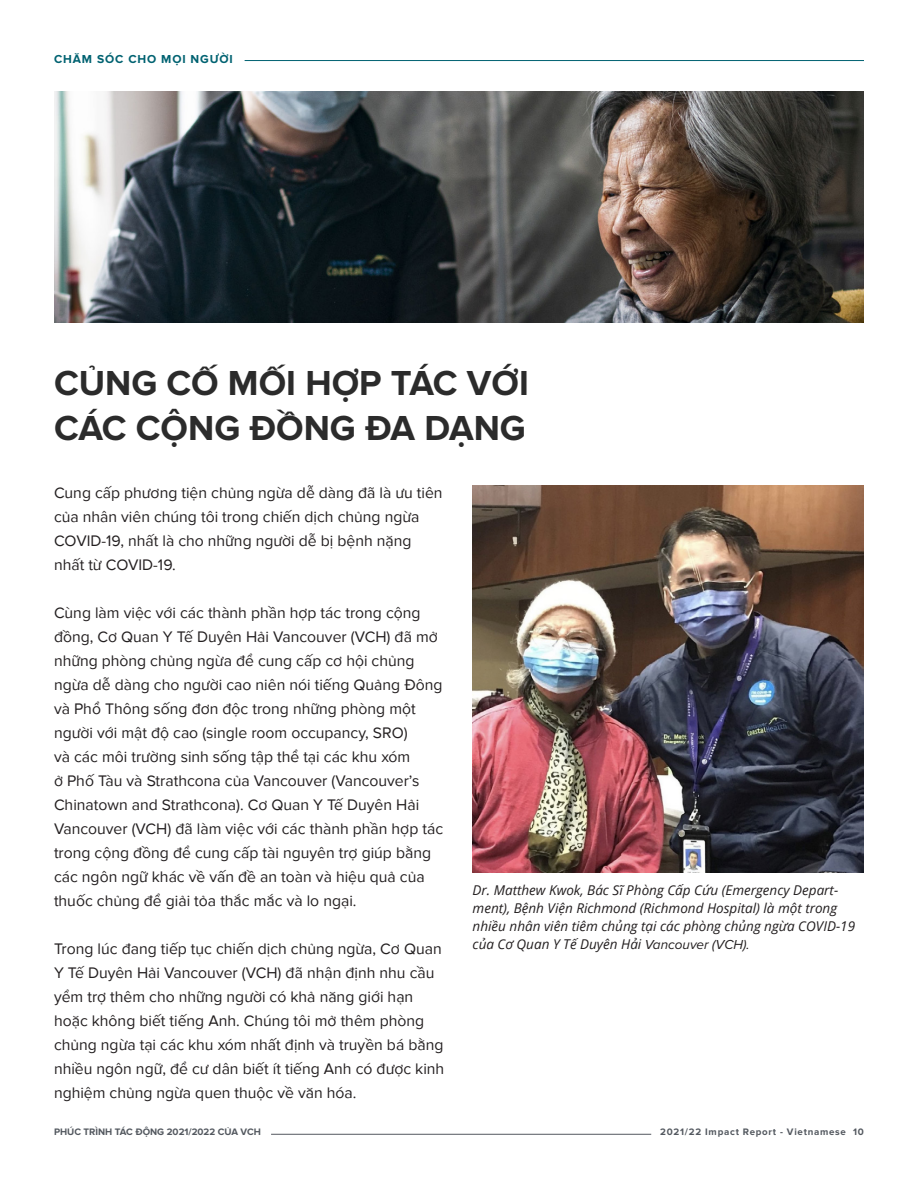
<style>
.page{position:relative;width:918px;height:1188px;background:#fff}
.page>*{position:absolute;margin:0;border:0;box-sizing:border-box;transform-origin:0 0}
.Headline_2{font:700 36px/45px "Proxima Nova";color:#2b2b2b}
.Body_copy{font:15.75px/24px "Proxima Nova";color:#231f20}
.Legend{font:italic 13.5px/18px "Open Sans";color:#231f20}
.t1{font:700 12px "Proxima Nova";letter-spacing:.075em;color:#006271}
.t2{font:700 9.75px "Proxima Nova";letter-spacing:.06em;color:#53585f}
.t3{font:700 9.75px "Proxima Nova";color:#53585f}
.s1{font-family:"Proxima Nova"}
</style>
<div class="page">
<hr style="left:245px;top:60px;width:619px;height:1px;background:#006271">
<hr style="left:271px;top:1134px;width:380px;height:1px;background:#53585f">
<img style="left:54px;top:92px;width:810px;height:231px">
<img style="left:473px;top:485px;width:391px;height:388px">
<p class="t1" style="left:54px;top:53px;width:180px">CHĂM SÓC CHO MỌI NGƯỜI</p>
<p class="Headline_2" style="left:54px;top:361px;width:476px">CỦNG CỐ MỐI HỢP TÁC VỚI<br>CÁC CỘNG ĐỒNG ĐA DẠNG</p>
<p class="Body_copy" style="left:54px;top:481px;width:390px">Cung cấp phương tiện chủng ngừa dễ dàng đã là ưu tiên của nhân viên chúng tôi trong chiến dịch chủng ngừa COVID-19, nhất là cho những người dễ bị bệnh nặng nhất từ COVID-19.</p>
<p class="Body_copy" style="left:54px;top:601px;width:391px">Cùng làm việc với các thành phần hợp tác trong cộng đồng, Cơ Quan Y Tế Duyên Hải Vancouver (VCH) đã mở những phòng chủng ngừa để cung cấp cơ hội chủng ngừa dễ dàng cho người cao niên nói tiếng Quảng Đông và Phổ Thông sống đơn độc trong những phòng một người với mật độ cao (single room occupancy, SRO)<br>và các môi trường sinh sống tập thể tại các khu xóm<br>ở Phố Tàu và Strathcona của Vancouver (Vancouver’s Chinatown and Strathcona). Cơ Quan Y Tế Duyên Hải Vancouver (VCH) đã làm việc với các thành phần hợp tác trong cộng đồng để cung cấp tài nguyên trợ giúp bằng các ngôn ngữ khác về vấn đề an toàn và hiệu quả của thuốc chủng để giải tỏa thắc mắc và lo ngại.</p>
<p class="Body_copy" style="left:54px;top:937px;width:392px">Trong lúc đang tiếp tục chiến dịch chủng ngừa, Cơ Quan Y Tế Duyên Hải Vancouver (VCH) đã nhận định nhu cầu yểm trợ thêm cho những người có khả năng giới hạn hoặc không biết tiếng Anh. Chúng tôi mở thêm phòng chủng ngừa tại các khu xóm nhất định và truyền bá bằng nhiều ngôn ngữ, để cư dân biết ít tiếng Anh có được kinh nghiệm chủng ngừa quen thuộc về văn hóa.</p>
<p class="Legend" style="left:473px;top:881px;width:384px">Dr. Matthew Kwok, Bác Sĩ Phòng Cấp Cứu (Emergency Depart&shy;ment), Bệnh Viện Richmond (Richmond Hospital) là một trong nhiều nhân viên tiêm chủng tại các phòng chủng ngừa COVID-19 của Cơ Quan Y Tế Duyên Hải <span class="s1">Vancouver (VCH).</span></p>
<p class="t3" style="left:54px;top:1126px;width:208px">PHÚC TRÌNH TÁC ĐỘNG 2021/2022 CỦA VCH</p>
<p class="t2" style="left:660px;top:1126px;width:205px">2021/22 Impact Report - Vietnamese 10</p>
</div>
